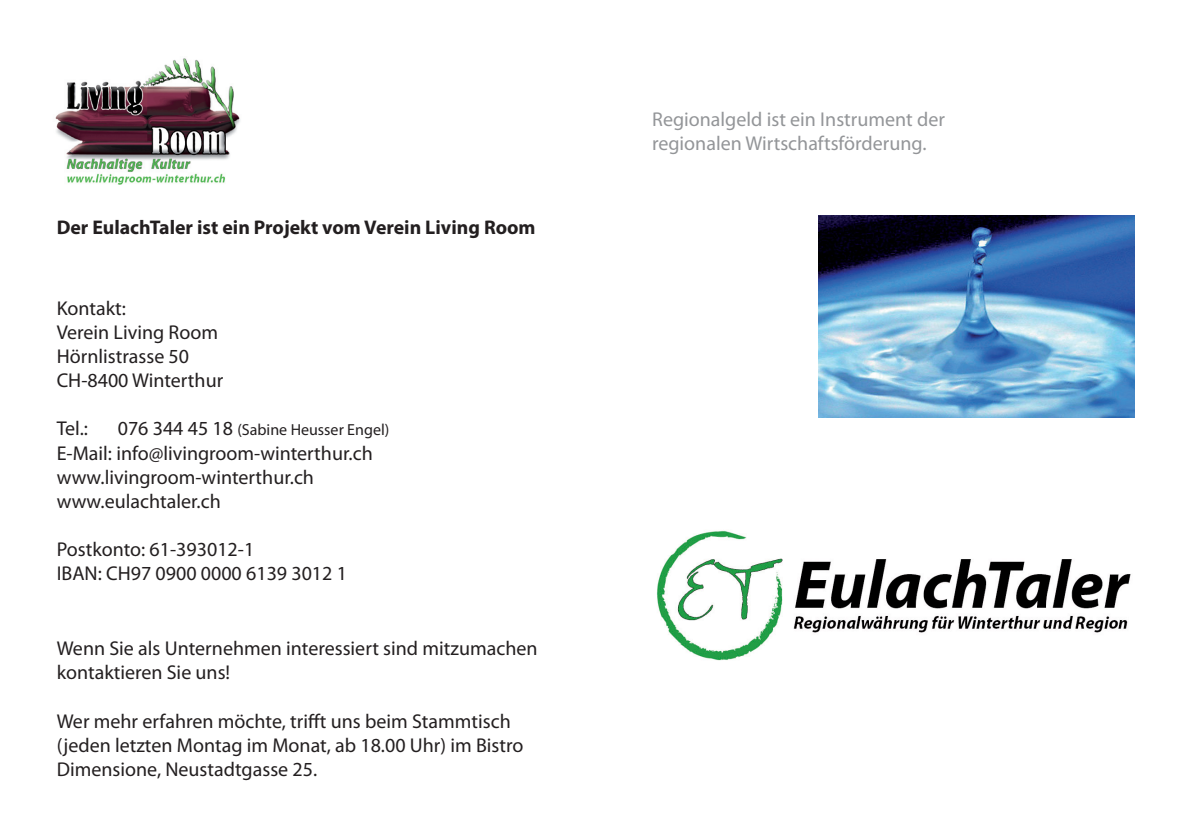
<style>
.page{position:relative;width:1191px;height:840px;background:#fff}
.page>*{position:absolute;margin:0;border:0;box-sizing:border-box;transform-origin:0 0}
.t1{font:20px/24px "Myriad Pro";color:#231f20}
.t2{font:20px/24px "Myriad Pro";color:#939598}
.t3{font:700 19.8px "Myriad Pro";color:#231f20}
.t4{font:16px "Myriad Pro";color:#231f20}
.s1{font-size:20px}
</style>
<div class="page">
<img style="left:819px;top:215px;width:315px;height:202px">
<img style="left:657px;top:530px;width:474px;height:131px">
<img style="left:55px;top:58px;width:185px;height:126px">
<p class="t3" style="left:57px;top:214px;width:480px">Der EulachTaler ist ein Projekt vom Verein Living Room</p>
<p class="t1" style="left:57px;top:296px;width:168px">Kontakt:<br>Verein Living Room<br>Hörnlistrasse 50<br>CH-8400 Winterthur</p>
<p class="t1" style="left:57px;top:416px;width:33px">Tel.:</p>
<p class="t4" style="left:118px;top:420px;width:273px"><span class="s1">076 344 45 18</span> (Sabine Heusser Engel)</p>
<p class="t1" style="left:57px;top:440px;width:317px">E-Mail: info@livingroom-winterthur.ch www.livingroom-winterthur.ch www.eulachtaler.ch</p>
<p class="t1" style="left:57px;top:536px;width:292px">Postkonto: 61-393012-1<br>IBAN: CH97 0900 0000 6139 3012 1</p>
<p class="t1" style="left:57px;top:636px;width:482px">Wenn Sie als Unternehmen interessiert sind mitzumachen kontaktieren Sie uns!</p>
<p class="t1" style="left:57px;top:708px;width:468px">Wer mehr erfahren möchte, trifft uns beim Stammtisch (jeden letzten Montag im Monat, ab 18.00 Uhr) im Bistro<br>Dimensione, Neustadtgasse 25.</p>
<p class="t2" style="left:652px;top:107px;width:294px">Regionalgeld ist ein Instrument der regionalen Wirtschaftsförderung.</p>
</div>
